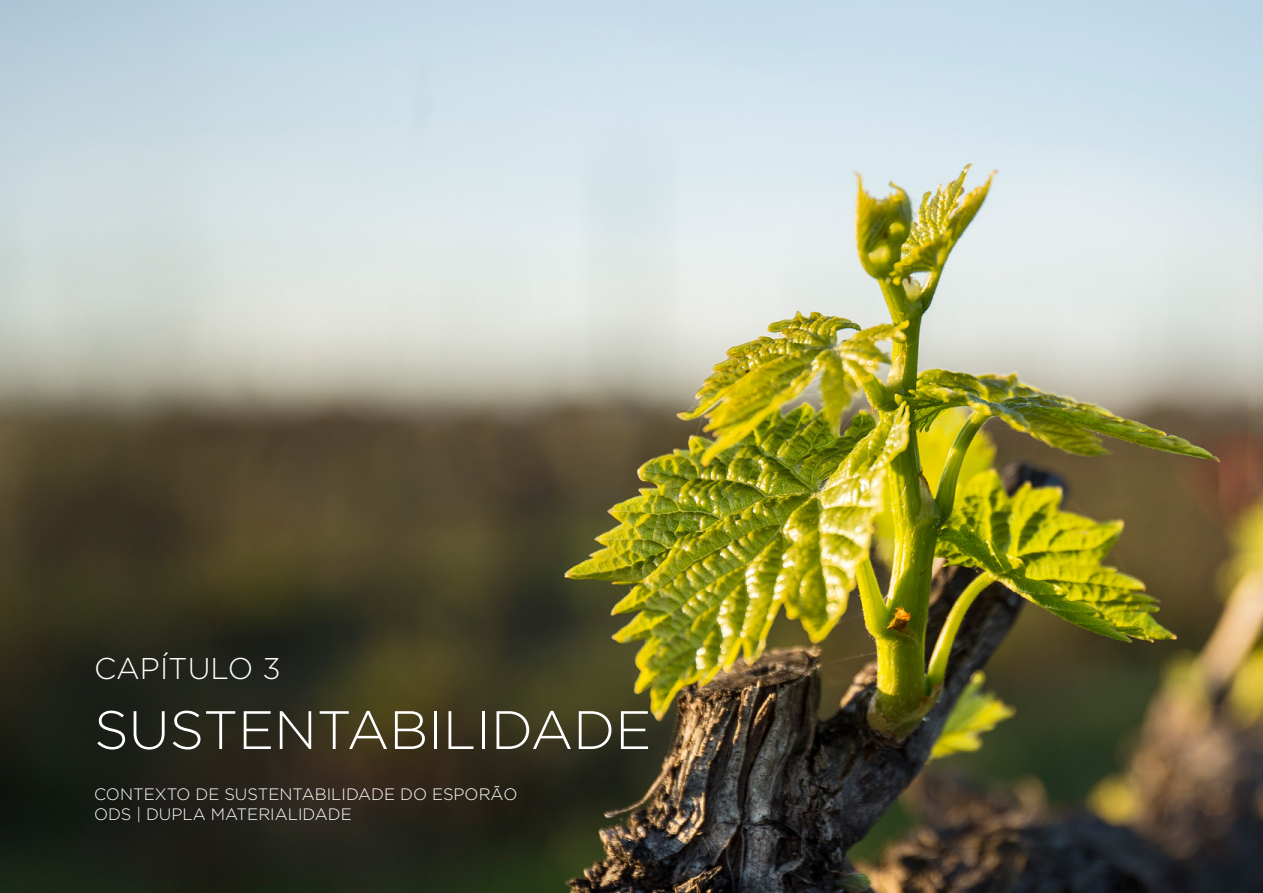
<style>
.page{position:relative;width:1263px;height:893px;background:#fff}
.page>*{position:absolute;margin:0;border:0;box-sizing:border-box;transform-origin:0 0}
.t1{font:300 54px "Gotham";color:#fff}
.t2{font:300 30px "Gotham";color:#fff}
.t3{font:300 16.5px/19.8px "Gotham";color:#fff}
</style>
<div class="page">
<img style="left:0;top:0;width:1263px;height:893px">
<h2 class="t2" style="left:94px;top:652px;width:188px">CAPÍTULO 3</h2>
<h1 class="t1" style="left:94px;top:700px;width:559px">SUSTENTABILIDADE</h1>
<p class="t3" style="left:94px;top:784px;width:425px">CONTEXTO DE SUSTENTABILIDADE DO ESPORÃO<br>ODS | DUPLA MATERIALIDADE</p>
</div>
